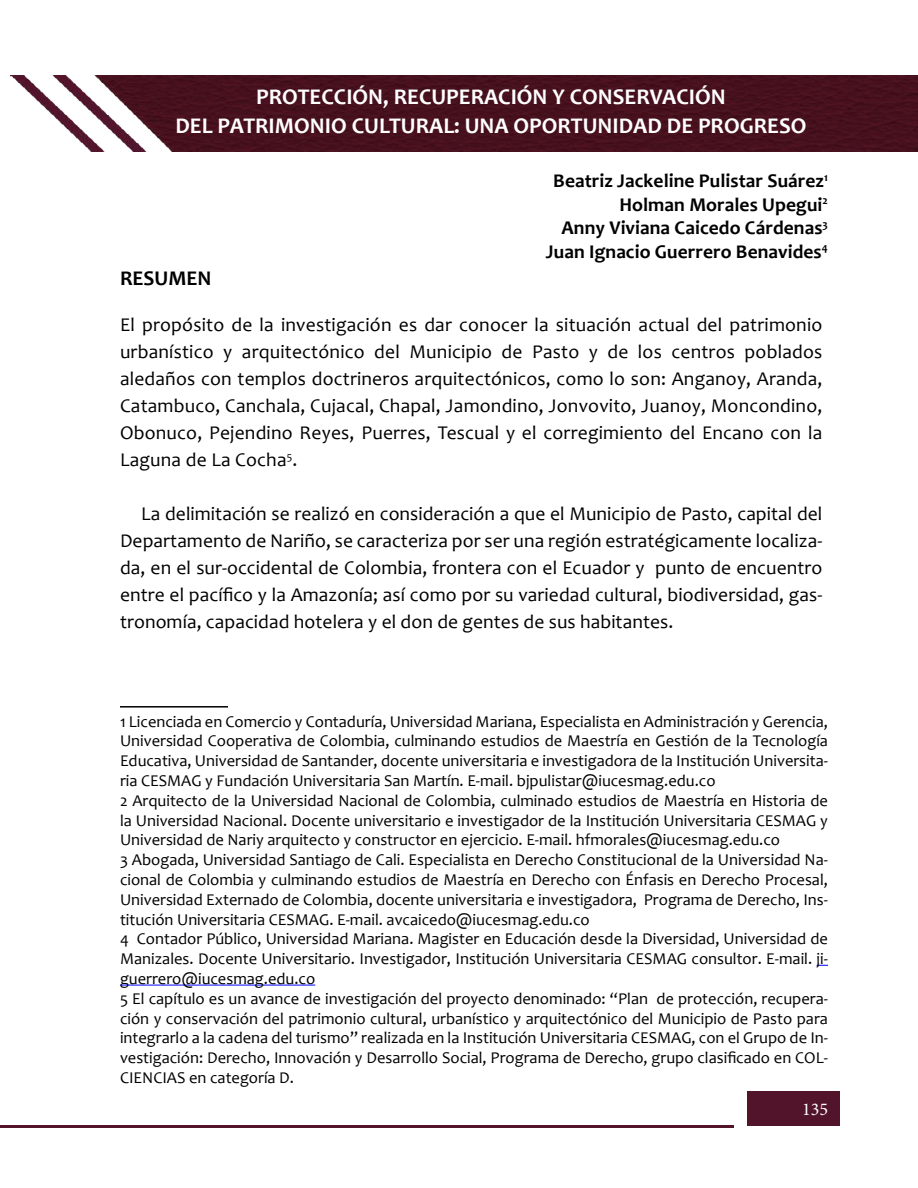
<style>
.page{position:relative;width:918px;height:1188px;background:#fff}
.page>*{position:absolute;margin:0;border:0;box-sizing:border-box;transform-origin:0 0}
.t1{font:700 22.5px/28.5px "Candara";color:#fff;text-align:center}
.t2{font:700 21px "Candara";color:#000}
.t3{font:19.5px/27px "Candara";letter-spacing:.005em;color:#000;text-align:justify}
.t4{font:700 19.5px/23.4px "Candara";letter-spacing:.005em;color:#000;text-align:right}
.t5{font:18px "Minion Pro";color:#fff}
.t6{font:16.5px/19.8px "Candara";color:#000}
</style>
<div class="page">
<div style="left:747px;top:1091px;width:93px;height:35px;background:#52142b"></div>
<hr style="left:0;top:1125px;width:734px;height:3px;background:#52142b">
<img style="left:10px;top:75px;width:908px;height:77px">
<hr style="left:120px;top:706px;width:108px;height:2px;background:#000">
<hr style="left:120px;top:985px;width:195px;height:1px;background:#00f">
<h1 class="t1" style="left:175px;top:82px;width:633px">PROTECCIÓN, RECUPERACIÓN Y CONSERVACIÓN<br>DEL PATRIMONIO CULTURAL: UNA OPORTUNIDAD DE PROGRESO</h1>
<p class="t4" style="left:546px;top:169px;width:284px">Beatriz Jackeline Pulistar Suárez<sup>1<br></sup>Holman Morales Upegui<sup>2<br></sup>Anny Viviana Caicedo Cárdenas<sup>3<br></sup>Juan Ignacio Guerrero Benavides<sup>4</sup></p>
<p class="t2" style="left:120px;top:265px;width:93px">RESUMEN</p>
<p class="t3" style="left:120px;top:311px;width:704px">El propósito de la investigación es dar conocer la situación actual del patrimonio urbanístico y arquitectónico del Municipio de Pasto y de los centros poblados aledaños con templos doctrineros arquitectónicos, como lo son: Anganoy, Aranda, Catambuco, Canchala, Cujacal, Chapal, Jamondino, Jonvovito, Juanoy, Moncondino, Obonuco, Pejendino Reyes, Puerres, Tescual y el corregimiento del Encano con la Laguna de La Cocha<sup>5</sup>.</p>
<p class="t3" style="left:120px;top:500px;width:704px;text-indent:21px">La delimitación se realizó en consideración a que el Municipio de Pasto, capital del Departamento de Nariño, se caracteriza por ser una región estratégicamente localiza&shy;da, en el sur-occidental de Colombia, frontera con el Ecuador y punto de encuentro entre el pacífico y la Amazonía; así como por su variedad cultural, biodiversidad, gas&shy;tronomía, capacidad hotelera y el don de gentes de sus habitantes.</p>
<p class="t6" style="left:120px;top:711px;width:710px">1 Licenciada en Comercio y Contaduría, Universidad Mariana, Especialista en Administración y Gerencia, Universidad Cooperativa de Colombia, culminando estudios de Maestría en Gestión de la Tecnología Educativa, Universidad de Santander, docente universitaria e investigadora de la Institución Universita&shy;ria CESMAG y Fundación Universitaria San Martín. E-mail. bjpulistar@iucesmag.edu.co<br>2 Arquitecto de la Universidad Nacional de Colombia, culminado estudios de Maestría en Historia de la Universidad Nacional. Docente universitario e investigador de la Institución Universitaria CESMAG y Universidad de Nariy arquitecto y constructor en ejercicio. E-mail. hfmorales@iucesmag.edu.co<br>3 Abogada, Universidad Santiago de Cali. Especialista en Derecho Constitucional de la Universidad Na&shy;cional de Colombia y culminando estudios de Maestría en Derecho con Énfasis en Derecho Procesal, Universidad Externado de Colombia, docente universitaria e investigadora, Programa de Derecho, Ins&shy;titución Universitaria CESMAG. E-mail. avcaicedo@iucesmag.edu.co<br>4 Contador Público, Universidad Mariana. Magister en Educación desde la Diversidad, Universidad de Manizales. Docente Universitario. Investigador, Institución Universitaria CESMAG consultor. E-mail. ji&shy;guerrero@iucesmag.edu.co<br>5 El capítulo es un avance de investigación del proyecto denominado: “Plan de protección, recupera&shy;ción y conservación del patrimonio cultural, urbanístico y arquitectónico del Municipio de Pasto para integrarlo a la cadena del turismo” realizada en la Institución Universitaria CESMAG, con el Grupo de In&shy;vestigación: Derecho, Innovación y Desarrollo Social, Programa de Derecho, grupo clasificado en COL-CIENCIAS en categoría D.</p>
<p class="t5" style="left:802px;top:1097px;width:27px">135</p>
</div>
